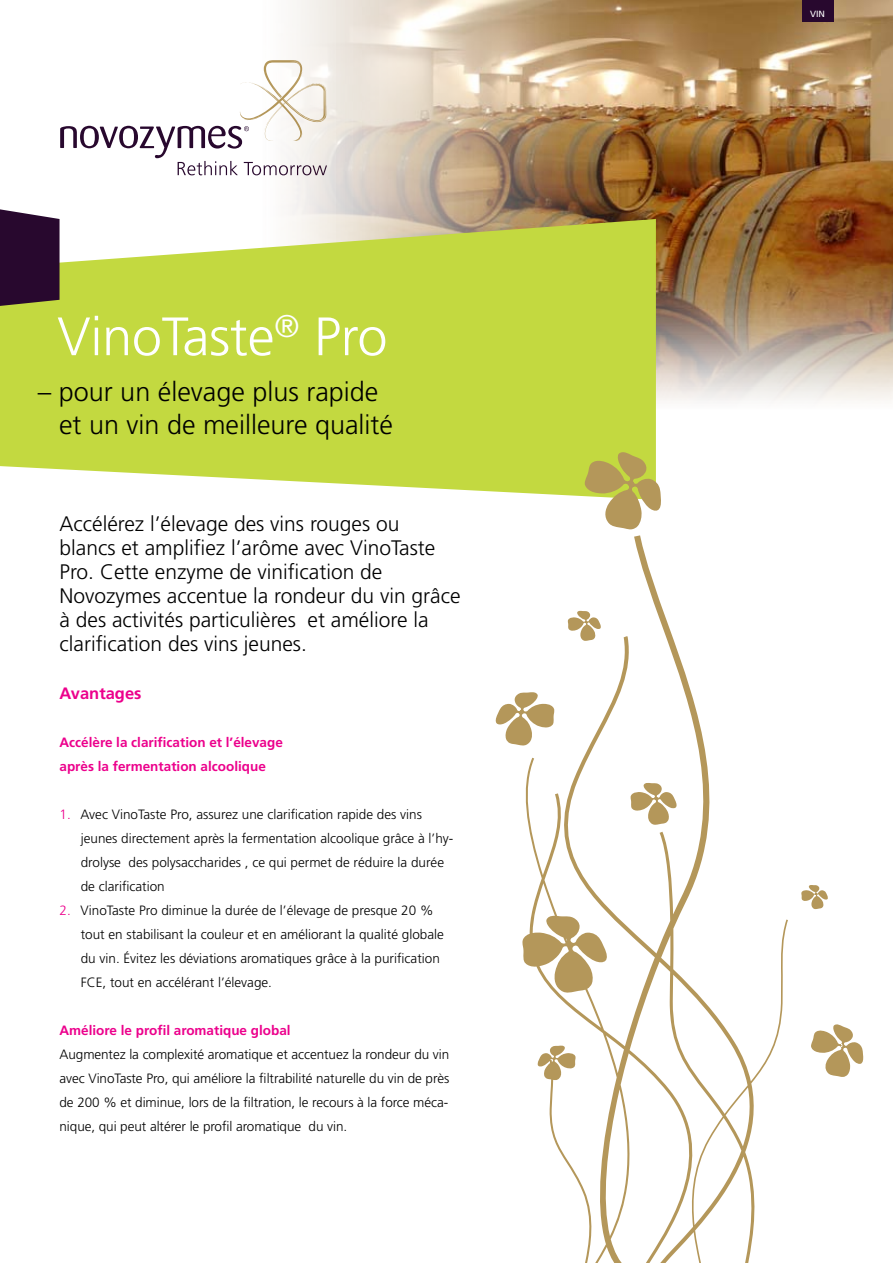
<style>
.page{position:relative;width:893px;height:1263px;background:#fff}
.page>*{position:absolute;margin:0;border:0;box-sizing:border-box;transform-origin:0 0}
.t1{font:300 54px "Frutiger";letter-spacing:-.005em;color:#fff}
.t2{font:300 27px/33px "Frutiger";color:#000}
.t3{font:300 21px/24px "Frutiger";color:#000}
.t4{font:700 16.5px "Frutiger";color:#ec008c}
.t5{font:300 13.5px/24px "Frutiger";color:#000}
.t6{font:700 13.5px/24px "Frutiger";color:#ec008c}
.t7{font:9px "Frutiger";color:#fff}
.s1{color:#ec008c}
</style>
<div class="page">
<svg style="left:60px;top:82px;width:198px;height:93px"></svg>
<img style="left:258px;top:0;width:635px;height:401px">
<svg style="left:0;top:219px;width:656px;height:273px;background:#c8db53"></svg>
<svg style="left:0;top:209px;width:60px;height:97px;background:#391d3a"></svg>
<div style="left:801px;top:0;width:32px;height:21px;background:#28082e"></div>
<svg style="left:495px;top:452px;width:368px;height:811px"></svg>
<h1 class="t1" style="left:57px;top:306px;width:332px">VinoTaste<sup>®</sup> Pro</h1>
<h2 class="t2" style="left:59px;top:375px;width:336px;text-indent:-21px">– pour un élevage plus rapide et un vin de meilleure qualité</h2>
<p class="t3" style="left:60px;top:512px;width:402px">Accélérez l’élevage des vins rouges ou blancs et amplifiez l’arôme avec VinoTaste Pro. Cette enzyme de vinification de Novozymes accentue la rondeur du vin grâce à des activités particulières et améliore la clarification des vins jeunes.</p>
<p class="t4" style="left:60px;top:684px;width:84px">Avantages</p>
<p class="t6" style="left:60px;top:730px;width:225px">Accélère la clarification et l’élevage après la fermentation alcoolique</p>
<p class="t5" style="left:81px;top:803px;width:374px;text-indent:-21px"><span class="s1">1.</span> Avec VinoTaste Pro, assurez une clarification rapide des vins jeunes directement après la fermentation alcoolique grâce à l’hy&shy;drolyse des polysaccharides , ce qui permet de réduire la durée de clarification</p>
<p class="t5" style="left:81px;top:899px;width:365px;text-indent:-21px"><span class="s1">2.</span> VinoTaste Pro diminue la durée de l’élevage de presque 20 % tout en stabilisant la couleur et en améliorant la qualité globale du vin. Évitez les déviations aromatiques grâce à la purification FCE, tout en accélérant l’élevage.</p>
<p class="t6" style="left:60px;top:1018px;width:233px">Améliore le profil aromatique global</p>
<p class="t5" style="left:60px;top:1043px;width:391px;text-align:justify">Augmentez la complexité aromatique et accentuez la rondeur du vin avec VinoTaste Pro, qui améliore la filtrabilité naturelle du vin de près de 200 % et diminue, lors de la filtration, le recours à la force méca&shy;nique, qui peut altérer le profil aromatique du vin.</p>
<p class="t7" style="left:810px;top:9px;width:17px">vin</p>
</div>
